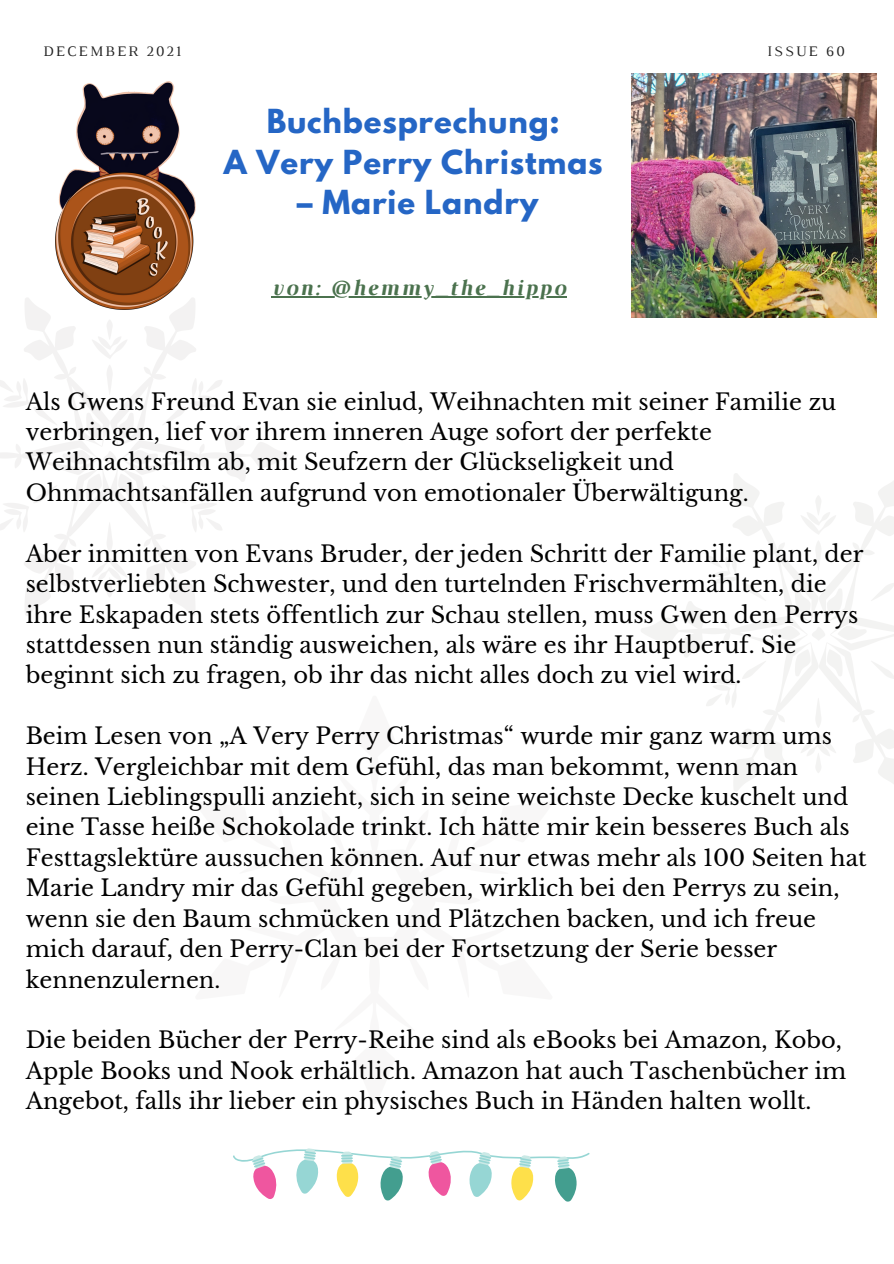
<style>
.page{position:relative;width:894px;height:1264px;background:#fff}
.page>*{position:absolute;margin:0;border:0;box-sizing:border-box;transform-origin:0 0}
.t1{font:700 29.4px "League Spartan";letter-spacing:.03em;color:#2566c5}
.t2{font:22.5px/30.5px "Libre Baskerville";color:#000}
.t3{font:italic 700 22.5px "Luthier";letter-spacing:.07em;color:#4b724e}
.t4{font:14.85px "Luthier";letter-spacing:.14em;color:#222}
</style>
<div class="page">
<img style="left:631px;top:73px;width:244px;height:245px">
<svg style="left:0;top:297px;width:288px;height:319px"></svg>
<svg style="left:641px;top:473px;width:252px;height:318px"></svg>
<img style="left:55px;top:82px;width:140px;height:227px">
<svg style="left:233px;top:1148px;width:356px;height:54px"></svg>
<hr style="left:271px;top:296px;width:295px;height:1px;background:#4b724e">
<p class="t4" style="left:43px;top:46px;width:139px">DECEMBER 2021</p>
<p class="t4" style="left:766px;top:46px;width:79px">ISSUE 60</p>
<p class="t1" style="left:266px;top:106px;width:294px">Buchbesprechung:</p>
<p class="t1" style="left:224px;top:147px;width:380px">A Very Perry Christmas</p>
<p class="t1" style="left:297px;top:188px;width:243px">– Marie Landry</p>
<p class="t3" style="left:271px;top:280px;width:295px">von: @hemmy_the_hippo</p>
<p class="t2" style="left:26px;top:386px;width:811px">Als Gwens Freund Evan sie einlud, Weihnachten mit seiner Familie zu verbringen, lief vor ihrem inneren Auge sofort der perfekte Weihnachtsfilm ab, mit Seufzern der Glückseligkeit und Ohnmachtsanfällen aufgrund von emotionaler Überwältigung.</p>
<p class="t2" style="left:26px;top:538px;width:839px">Aber inmitten von Evans Bruder, der jeden Schritt der Familie plant, der selbstverliebten Schwester, und den turtelnden Frischvermählten, die ihre Eskapaden stets öffentlich zur Schau stellen, muss Gwen den Perrys stattdessen nun ständig ausweichen, als wäre es ihr Hauptberuf. Sie beginnt sich zu fragen, ob ihr das nicht alles doch zu viel wird.</p>
<p class="t2" style="left:26px;top:721px;width:842px">Beim Lesen von „A Very Perry Christmas“ wurde mir ganz warm ums Herz. Vergleichbar mit dem Gefühl, das man bekommt, wenn man seinen Lieblingspulli anzieht, sich in seine weichste Decke kuschelt und eine Tasse heiße Schokolade trinkt. Ich hätte mir kein besseres Buch als Festtagslektüre aussuchen können. Auf nur etwas mehr als 100 Seiten hat Marie Landry mir das Gefühl gegeben, wirklich bei den Perrys zu sein, wenn sie den Baum schmücken und Plätzchen backen, und ich freue mich darauf, den Perry-Clan bei der Fortsetzung der Serie besser kennenzulernen.</p>
<p class="t2" style="left:26px;top:1025px;width:822px">Die beiden Bücher der Perry-Reihe sind als eBooks bei Amazon, Kobo,<br>Apple Books und Nook erhältlich. Amazon hat auch Taschenbücher im<br>Angebot, falls ihr lieber ein physisches Buch in Händen halten wollt.</p>
</div>
